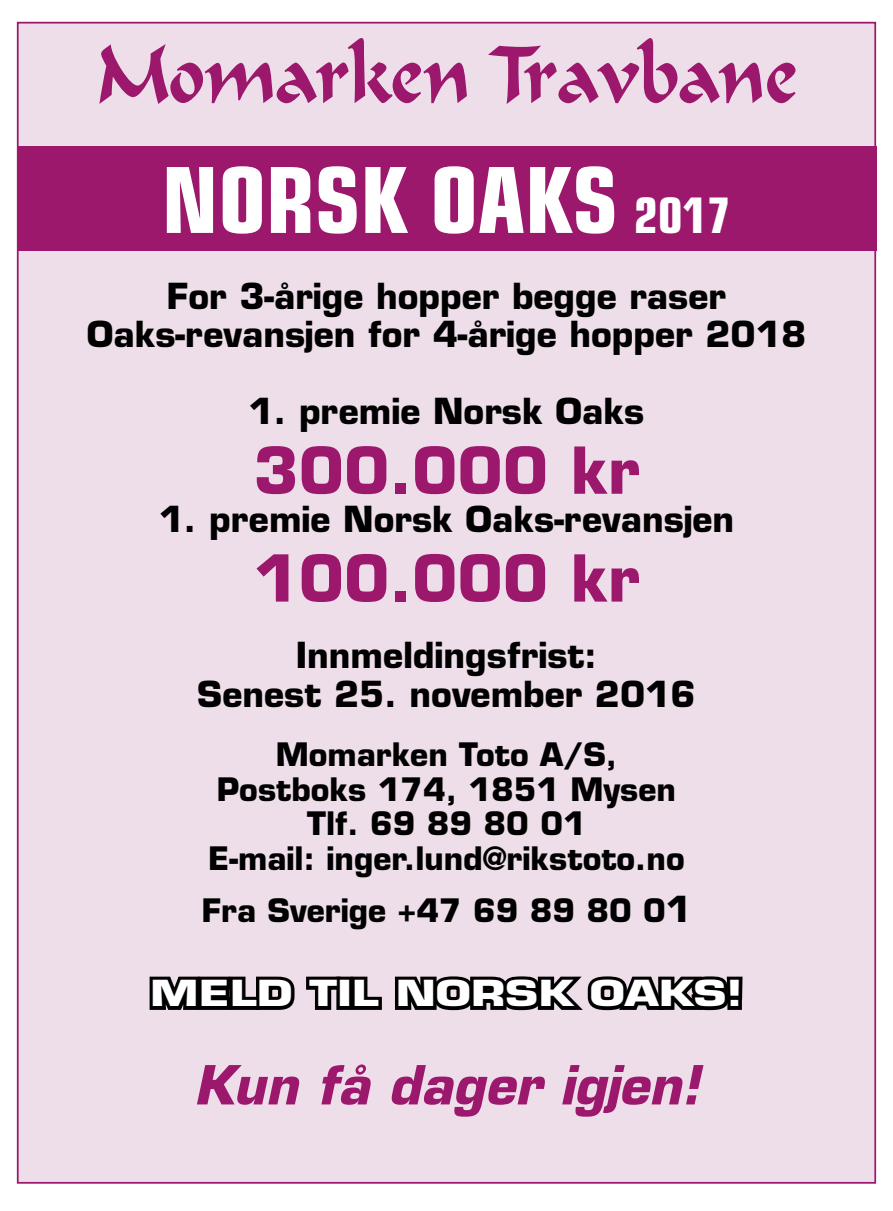
<style>
.page{position:relative;width:893px;height:1211px;background:#fff}
.page>*{position:absolute;margin:0;border:0;box-sizing:border-box;transform-origin:0 0}
.t1{font:700 condensed 91px "Eurostile";color:#fff}
.t2{font:77px "Formal Script 421 BT";color:#9c186c;scale:.9 1}
.t3{font:700 63px "Eurostile";color:#9c186c}
.t4{font:italic 700 52.5px "Eurostile";color:#9c186c}
.t5{font:700 35px/38.5px "Eurostile";color:#000;text-align:center}
.t6{font:700 35px "Eurostile";color:#fff;scale:1.32 1}
.t7{font:700 31.5px/34.6px "Eurostile";color:#000;text-align:center}
.s1{font-size:49px}
.s2{font-size:35px}
</style>
<div class="page">
<div style="left:18px;top:23px;width:857px;height:1159px;background:#eedeea"></div>
<svg style="left:149px;top:976px;width:233px;height:34px"></svg>
<svg style="left:395px;top:976px;width:337px;height:35px"></svg>
<div style="left:727px;top:996px;width:15px;height:13px;border:7px solid #000"></div>
<div style="left:727px;top:976px;width:15px;height:23px;border:7px solid #000"></div>
<div style="left:17px;top:146px;width:859px;height:104px;background:#9c186c"></div>
<h2 class="t2" style="left:95px;top:30px;width:783px">Momarken Travbane</h2>
<h1 class="t1" style="left:161px;top:145px;width:572px">NORSK OAKS <span class="s1">2017</span></h1>
<p class="t5" style="left:87px;top:277px;width:721px">For 3-årige hopper begge raser<br>Oaks-revansjen for 4-årige hopper 2018</p>
<p class="t5" style="left:249px;top:392px;width:397px">1. premie Norsk Oaks</p>
<h3 class="t3" style="left:253px;top:431px;width:388px">300.000 kr</h3>
<p class="t5" style="left:159px;top:500px;width:577px">1. premie Norsk Oaks-revansjen</p>
<h3 class="t3" style="left:253px;top:539px;width:388px">100.000 kr</h3>
<p class="t5" style="left:197px;top:636px;width:500px">Innmeldingsfrist:<br>Senest 25. november 2016</p>
<p class="t7" style="left:208px;top:737px;width:478px">Momarken Toto A/S,<br>Postboks 174, 1851 Mysen<br>Tlf. 69 89 80 01<br>E-mail: inger.lund@rikstoto.no</p>
<p class="t7" style="left:202px;top:893px;width:491px">Fra Sverige +47 69 89 80 0<span class="s2">1</span></p>
<p class="t6" style="left:150px;top:971px;width:450px">MELD TIL NORSK OAKS!</p>
<h3 class="t4" style="left:194px;top:1052px;width:507px">Kun få dager igjen!</h3>
</div>
